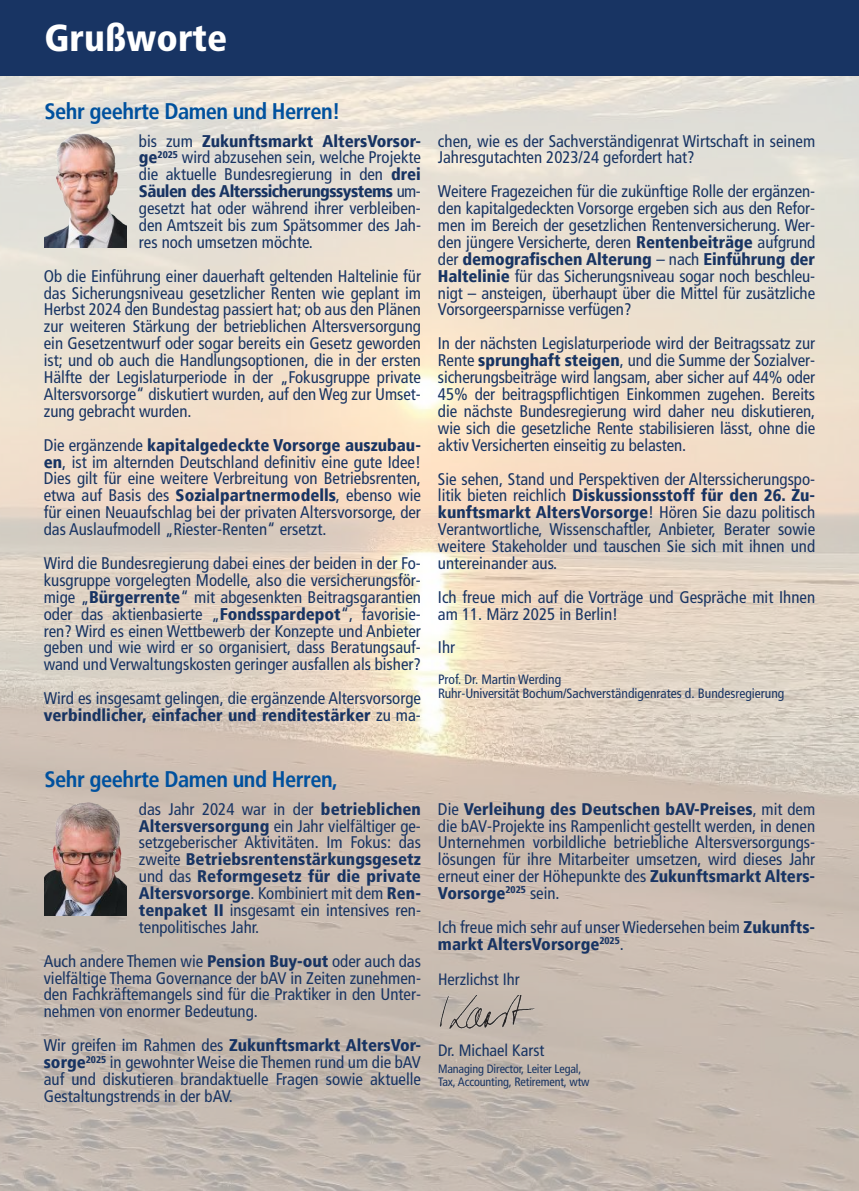
<style>
.page{position:relative;width:859px;height:1191px;background:#fff}
.page>*{position:absolute;margin:0;border:0;box-sizing:border-box;transform-origin:0 0}
.t1{font:900 condensed 37.5px "Frutiger LT Std";color:#fff}
.t2{font:700 condensed 22.5px "Frutiger LT";letter-spacing:-.025em;color:#00519e}
.t3{font:condensed 16.8px/16.8px "Frutiger LT";color:#183463;text-align:justify}
.t4{font:900 condensed 16.8px/16.8px "Frutiger";color:#183463}
.t5{font:900 condensed 16.8px/16.8px "Frutiger LT Std";color:#183463;text-align:justify}
.t6{font:900 condensed 16.8px "Frutiger";letter-spacing:-.03em;color:#183463}
.t7{font:condensed 16.5px "Frutiger LT";color:#183463}
.t8{font:condensed 13.5px/14.1px "Frutiger LT";color:#183463}
.t9{font:condensed 12.15px/12.9px "Frutiger LT";letter-spacing:-.01em;color:#183463}
.s1{font-family:"Frutiger LT";font-weight:400}
.s2{font-family:"Frutiger";font-weight:900}
.s3{font-family:"Frutiger LT Std";font-weight:900}
</style>
<div class="page">
<img style="left:0;top:76px;width:859px;height:1115px">
<div style="left:0;top:0;width:859px;height:76px;background:#183463"></div>
<img style="left:44px;top:134px;width:82px;height:114px">
<img style="left:44px;top:802px;width:82px;height:113px">
<img style="left:421px;top:995px;width:117px;height:40px">
<h1 class="t1" style="left:45px;top:15px;width:184px">Grußworte</h1>
<h2 class="t2" style="left:44px;top:98px;width:297px">Sehr geehrte Damen und Herren!</h2>
<p class="t4" style="left:139px;top:132px;width:284px"><span class="s1">bis zum</span> Zukunftsmarkt AltersVorsor-</p>
<p class="t3" style="left:139px;top:149px;width:284px"><span class="s2">ge</span><sup>2025</sup> wird abzusehen sein, welche Projekte die aktuelle Bundesregierung in den <span class="s2">drei</span></p>
<p class="t6" style="left:139px;top:181px;width:284px">Säulen des Alterssicherungssystems <span class="s1">um-</span></p>
<p class="t3" style="left:139px;top:200px;width:284px">gesetzt hat oder während ihrer verbleiben&shy;den Amtszeit bis zum Spätsommer des Jah&shy;res noch umsetzen möchte.</p>
<p class="t3" style="left:44px;top:268px;width:379px">Ob die Einführung einer dauerhaft geltenden Haltelinie für das Sicherungsniveau gesetzlicher Renten wie geplant im Herbst 2024 den Bundestag passiert hat; ob aus den Plänen zur weiteren Stärkung der betrieblichen Altersversorgung ein Gesetzentwurf oder sogar bereits ein Gesetz geworden ist; und ob auch die Handlungsoptionen, die in der ersten Hälfte der Legislaturperiode in der „Fokusgruppe private Altersvorsorge“ diskutiert wurden, auf den Weg zur Umset&shy;zung gebracht wurden.</p>
<p class="t4" style="left:44px;top:436px;width:379px"><span class="s1">Die ergänzende</span> kapitalgedeckte Vorsorge auszubau-</p>
<p class="t3" style="left:44px;top:453px;width:379px"><span class="s2">en</span>, ist im alternden Deutschland definitiv eine gute Idee!<br>Dies gilt für eine weitere Verbreitung von Betriebsrenten, etwa auf Basis des <span class="s2">Sozialpartnermodells</span>, ebenso wie für einen Neuaufschlag bei der privaten Altersvorsorge, der das Auslaufmodell „Riester-Renten“ ersetzt.</p>
<p class="t3" style="left:44px;top:555px;width:379px">Wird die Bundesregierung dabei eines der beiden in der Fo&shy;kusgruppe vorgelegten Modelle, also die versicherungsför&shy;mige „<span class="s2">Bürgerrente</span>“ mit abgesenkten Beitragsgarantien oder das aktienbasierte „<span class="s2">Fondsspardepot</span>“, favorisie&shy;ren? Wird es einen Wettbewerb der Konzepte und Anbieter geben und wie wird er so organisiert, dass Beratungsauf&shy;wand und Verwaltungskosten geringer ausfallen als bisher?</p>
<p class="t3" style="left:44px;top:690px;width:379px">Wird es insgesamt gelingen, die ergänzende Altersvorsorge</p>
<p class="t4" style="left:44px;top:707px;width:379px">verbindlicher, einfacher und renditestärker <span class="s1">zu ma-</span></p>
<p class="t3" style="left:438px;top:132px;width:379px">chen, wie es der Sachverständigenrat Wirtschaft in seinem<br>Jahresgutachten 2023/24 gefordert hat?</p>
<p class="t3" style="left:438px;top:183px;width:379px">Weitere Fragezeichen für die zukünftige Rolle der ergänzen&shy;den kapitalgedeckten Vorsorge ergeben sich aus den Refor&shy;men im Bereich der gesetzlichen Rentenversicherung. Wer&shy;den jüngere Versicherte, deren <span class="s2">Rentenbeiträge</span> aufgrund</p>
<p class="t4" style="left:438px;top:250px;width:379px"><span class="s1">der</span> demografischen Alterung <span class="s1">– nach</span> Einführung der</p>
<p class="t3" style="left:438px;top:268px;width:379px"><span class="s2">Haltelinie</span> für das Sicherungsniveau sogar noch beschleu&shy;nigt – ansteigen, überhaupt über die Mittel für zusätzliche Vorsorgeersparnisse verfügen?</p>
<p class="t3" style="left:438px;top:335px;width:379px">In der nächsten Legislaturperiode wird der Beitragssatz zur Rente <span class="s2">sprunghaft steigen</span>, und die Summe der Sozialver&shy;sicherungsbeiträge wird langsam, aber sicher auf 44% oder 45% der beitragspflichtigen Einkommen zugehen. Bereits die nächste Bundesregierung wird daher neu diskutieren, wie sich die gesetzliche Rente stabilisieren lässt, ohne die aktiv Versicherten einseitig zu belasten.</p>
<p class="t3" style="left:438px;top:470px;width:379px">Sie sehen, Stand und Perspektiven der Alterssicherungspo-</p>
<p class="t4" style="left:438px;top:487px;width:379px"><span class="s1">litik bieten reichlich</span> Diskussionsstoff für den 26. Zu&shy;kunftsmarkt AltersVorsorge<span class="s1">! Hören Sie dazu politisch</span></p>
<p class="t3" style="left:438px;top:521px;width:379px">Verantwortliche, Wissenschaftler, Anbieter, Berater sowie weitere Stakeholder und tauschen Sie sich mit ihnen und untereinander aus.</p>
<p class="t3" style="left:438px;top:589px;width:379px">Ich freue mich auf die Vorträge und Gespräche mit Ihnen am 11. März 2025 in Berlin!</p>
<p class="t3" style="left:438px;top:639px;width:19px">Ihr</p>
<p class="t8" style="left:438px;top:672px;width:348px">Prof. Dr. Martin Werding<br>Ruhr-Universität Bochum/Sachverständigenrates d. Bundesregierung</p>
<h2 class="t2" style="left:44px;top:766px;width:295px">Sehr geehrte Damen und Herren,</h2>
<p class="t3" style="left:139px;top:800px;width:284px">das Jahr 2024 war in der <span class="s3">betrieblichen Altersversorgung</span> ein Jahr vielfältiger ge&shy;setzgeberischer Aktivitäten. Im Fokus: das</p>
<p class="t5" style="left:139px;top:851px;width:284px"><span class="s1">zweite</span> Betriebsrentenstärkungsgesetz <span class="s1">und das</span> Reformgesetz für die private Altersvorsorge<span class="s1">. Kombiniert mit dem</span> Ren-</p>
<p class="t3" style="left:139px;top:902px;width:284px"><span class="s3">tenpaket II</span> insgesamt ein intensives ren&shy;tenpolitisches Jahr.</p>
<p class="t3" style="left:44px;top:952px;width:379px">Auch andere Themen wie <span class="s3">Pension Buy-out</span> oder auch das vielfältige Thema Governance der bAV in Zeiten zunehmen&shy;den Fachkräftemangels sind für die Praktiker in den Unter&shy;nehmen von enormer Bedeutung.</p>
<p class="t4" style="left:44px;top:1037px;width:379px"><span class="s1">Wir greifen im Rahmen des</span> Zukunftsmarkt AltersVor-</p>
<p class="t3" style="left:44px;top:1054px;width:379px"><span class="s2">sorge</span><sup>2025</sup> in gewohnter Weise die Themen rund um die bAV auf und diskutieren brandaktuelle Fragen sowie aktuelle Gestaltungstrends in der bAV.</p>
<p class="t5" style="left:438px;top:800px;width:379px"><span class="s1">Die</span> Verleihung des Deutschen bAV-Preises<span class="s1">, mit dem</span></p>
<p class="t3" style="left:438px;top:817px;width:379px">die bAV-Projekte ins Rampenlicht gestellt werden, in denen Unternehmen vorbildliche betriebliche Altersversorgungs&shy;lösungen für ihre Mitarbeiter umsetzen, wird dieses Jahr erneut einer der Höhepunkte des <span class="s2">Zukunftsmarkt Alters-</span></p>
<p class="t4" style="left:438px;top:884px;width:123px">Vorsorge<sup>2025</sup> <span class="s1">sein.</span></p>
<p class="t3" style="left:438px;top:919px;width:379px">Ich freue mich sehr auf unser Wiedersehen beim <span class="s2">Zukunfts-</span></p>
<p class="t4" style="left:438px;top:935px;width:187px">markt AltersVorsorge<sup>2025</sup><span class="s1">.</span></p>
<p class="t7" style="left:438px;top:969px;width:83px">Herzlichst Ihr</p>
<p class="t7" style="left:438px;top:1040px;width:108px">Dr. Michael Karst</p>
<p class="t9" style="left:438px;top:1062px;width:153px">Managing Director, Leiter Legal,<br>Tax, Accounting, Retirement, wtw</p>
</div>
